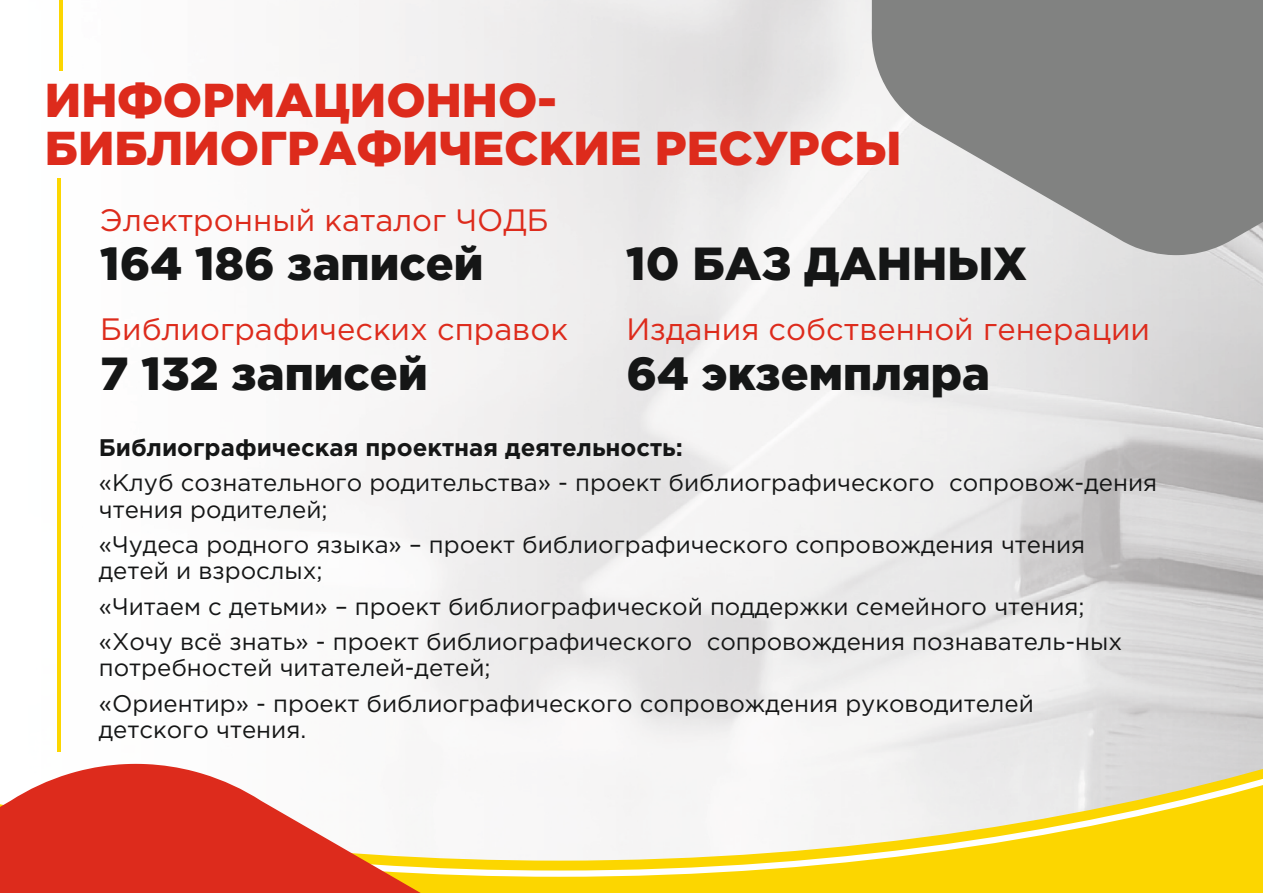
<style>
.page{position:relative;width:1263px;height:893px;background:#fff}
.page>*{position:absolute;margin:0;border:0;box-sizing:border-box;transform-origin:0 0}
.t1{font:900 47.4px/48.2px "Gotham Pro";color:#dd2b1c}
.t2{font:900 46.35px "Gotham Pro";color:#151616}
.t3{font:30.9px "Gotham Pro";color:#dd2b1c}
.t4{font:24px/26.5px "Gotham Pro";color:#151616}
.t5{font:700 24px "Gotham Pro";color:#151616}
</style>
<div class="page">
<img style="left:59px;top:0;width:1204px;height:746px">
<svg style="left:637px;top:746px;width:626px;height:147px;fill:#fcd600"></svg>
<svg style="left:130px;top:756px;width:1133px;height:121px"></svg>
<svg style="left:870px;top:0;width:393px;height:255px;background:#9a9b9a"></svg>
<svg style="left:0;top:764px;width:777px;height:129px;fill:#f7f4f4"></svg>
<hr style="left:57px;top:178px;width:4px;height:574px;background:#fcd600">
<hr style="left:60px;top:0;width:3px;height:71px;background:#fcd600">
<h1 class="t1" style="left:45px;top:79px;width:858px">ИНФОРМАЦИОННО-<br>БИБЛИОГРАФИЧЕСКИЕ РЕСУРСЫ</h1>
<p class="t3" style="left:100px;top:208px;width:450px">Электронный каталог ЧОДБ</p>
<h2 class="t2" style="left:100px;top:246px;width:385px">164 186 записей</h2>
<p class="t3" style="left:100px;top:318px;width:469px">Библиографических справок</p>
<h2 class="t2" style="left:100px;top:356px;width:329px">7 132 записей</h2>
<h2 class="t2" style="left:626px;top:246px;width:403px">10 БАЗ ДАННЫХ</h2>
<p class="t3" style="left:626px;top:318px;width:525px">Издания собственной генерации</p>
<h2 class="t2" style="left:626px;top:356px;width:365px">64 экземпляра</h2>
<p class="t5" style="left:99px;top:438px;width:585px">Библиографическая проектная деятельность:</p>
<p class="t4" style="left:99px;top:471px;width:1060px">«Клуб сознательного родительства» - проект библиографического сопровож-дения чтения родителей;</p>
<p class="t4" style="left:99px;top:533px;width:988px">«Чудеса родного языка» – проект библиографического сопровождения чтения детей и взрослых;</p>
<p class="t4" style="left:99px;top:590px;width:1025px;line-height:35.2px">«Читаем с детьми» – проект библиографической поддержки семейного чтения; «Хочу всё знать» - проект библиографического сопровождения познаватель-ных</p>
<p class="t4" style="left:99px;top:652px;width:936px;line-height:35.2px">потребностей читателей-детей;<br>«Ориентир» - проект библиографического сопровождения руководителей</p>
<p class="t4" style="left:99px;top:718px;width:209px">детского чтения.</p>
</div>
